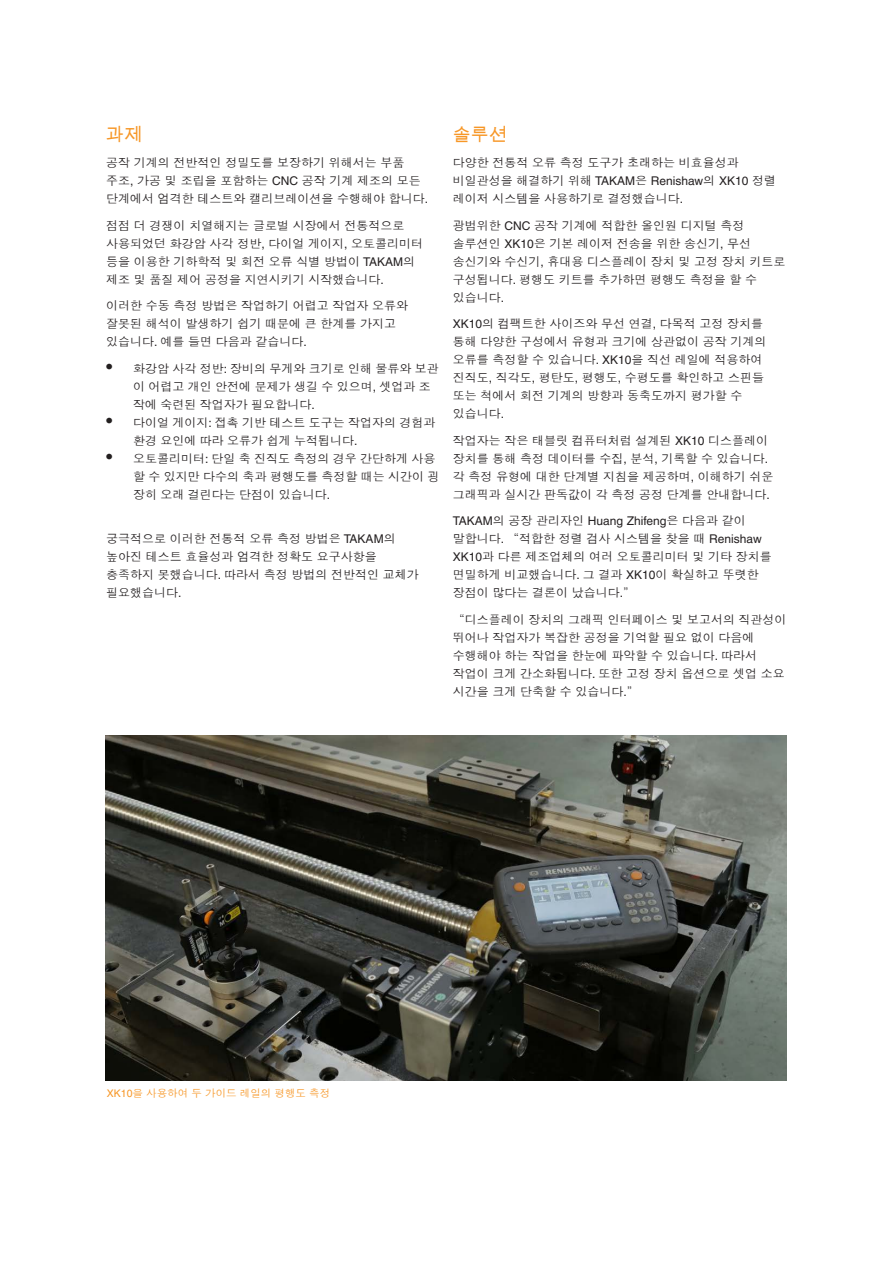
<style>
.page{position:relative;width:893px;height:1263px;background:#fff}
.page>*{position:absolute;margin:0;border:0;box-sizing:border-box;transform-origin:0 0}
.Main_body_heading_te{font:18px "Arial Unicode MS";color:#f79727}
.Main_body_text_8pt{font:12px/18px "Dotum Che";color:#231f20}
.Caption_text_7pt{font:10.5px "Dotum Che";color:#f79727}
.s1{font-family:"Helvetica LT Pro"}
.s2{font-family:"Helvetica LT Pro";font-size:18px}
</style>
<div class="page">
<img style="left:106px;top:736px;width:680px;height:344px">
<p class="Main_body_heading_te" style="left:106px;top:121px;width:37px">과제</p>
<p class="Main_body_text_8pt" style="left:106px;top:154px;width:323px">공작 기계의 전반적인 정밀도를 보장하기 위해서는 부품 주조<span class="s1">,</span> 가공 및 조립을 포함하는 <span class="s1">CNC</span> 공작 기계 제조의 모든 단계에서 엄격한 테스트와 캘리브레이션을 수행해야 합니다<span class="s1">.</span></p>
<p class="Main_body_text_8pt" style="left:106px;top:216px;width:318px">점점 더 경쟁이 치열해지는 글로벌 시장에서 전통적으로 사용되었던 화강암 사각 정반<span class="s1">,</span> 다이얼 게이지<span class="s1">,</span> 오토콜리미터 등을 이용한 기하학적 및 회전 오류 식별 방법이 <span class="s1">TAKAM</span>의 제조 및 품질 제어 공정을 지연시키기 시작했습니다<span class="s1">.</span></p>
<p class="Main_body_text_8pt" style="left:106px;top:297px;width:303px">이러한 수동 측정 방법은 작업하기 어렵고 작업자 오류와 잘못된 해석이 발생하기 쉽기 때문에 큰 한계를 가지고 있습니다<span class="s1">.</span> 예를 들면 다음과 같습니다<span class="s1">.</span></p>
<p class="Main_body_text_8pt" style="left:133px;top:359px;width:307px;text-indent:-27px"><span class="s2">•</span> 화강암 사각 정반<span class="s1">:</span> 장비의 무게와 크기로 인해 물류와 보관 이 어렵고 개인 안전에 문제가 생길 수 있으며<span class="s1">,</span> 셋업과 조 작에 숙련된 작업자가 필요합니다<span class="s1">.</span></p>
<p class="Main_body_text_8pt" style="left:133px;top:413px;width:304px;text-indent:-27px"><span class="s2">•</span> 다이얼 게이지<span class="s1">:</span> 접촉 기반 테스트 도구는 작업자의 경험과 환경 요인에 따라 오류가 쉽게 누적됩니다<span class="s1">.</span></p>
<p class="Main_body_text_8pt" style="left:133px;top:449px;width:308px;text-indent:-27px"><span class="s2">•</span> 오토콜리미터<span class="s1">:</span> 단일 축 진직도 측정의 경우 간단하게 사용 할 수 있지만 다수의 축과 평행도를 측정할 때는 시간이 굉 장히 오래 걸린다는 단점이 있습니다<span class="s1">.</span></p>
<p class="Main_body_text_8pt" style="left:106px;top:530px;width:314px">궁극적으로 이러한 전통적 오류 측정 방법은 <span class="s1">TAKAM</span>의 높아진 테스트 효율성과 엄격한 정확도 요구사항을 충족하지 못했습니다<span class="s1">.</span> 따라서 측정 방법의 전반적인 교체가 필요했습니다<span class="s1">.</span></p>
<p class="Main_body_heading_te" style="left:453px;top:121px;width:55px">솔루션</p>
<p class="Main_body_text_8pt" style="left:453px;top:154px;width:325px">다양한 전통적 오류 측정 도구가 초래하는 비효율성과 비일관성을 해결하기 위해 <span class="s1">TAKAM</span>은 <span class="s1">Renishaw</span>의 <span class="s1">XK10</span> 정렬 레이저 시스템을 사용하기로 결정했습니다<span class="s1">.</span></p>
<p class="Main_body_text_8pt" style="left:453px;top:216px;width:334px">광범위한 <span class="s1">CNC</span> 공작 기계에 적합한 올인원 디지털 측정 솔루션인 <span class="s1">XK10</span>은 기본 레이저 전송을 위한 송신기<span class="s1">,</span> 무선 송신기와 수신기<span class="s1">,</span> 휴대용 디스플레이 장치 및 고정 장치 키트로 구성됩니다<span class="s1">.</span> 평행도 키트를 추가하면 평행도 측정을 할 수 있습니다<span class="s1">.</span></p>
<p class="Main_body_text_8pt" style="left:453px;top:315px;width:315px"><span class="s1">XK10</span>의 컴팩트한 사이즈와 무선 연결<span class="s1">,</span> 다목적 고정 장치를 통해 다양한 구성에서 유형과 크기에 상관없이 공작 기계의 오류를 측정할 수 있습니다<span class="s1">. XK10</span>을 직선 레일에 적용하여 진직도<span class="s1">,</span> 직각도<span class="s1">,</span> 평탄도<span class="s1">,</span> 평행도<span class="s1">,</span> 수평도를 확인하고 스핀들 또는 척에서 회전 기계의 방향과 동축도까지 평가할 수 있습니다<span class="s1">.</span></p>
<p class="Main_body_text_8pt" style="left:453px;top:431px;width:322px">작업자는 작은 태블릿 컴퓨터처럼 설계된 <span class="s1">XK10</span> 디스플레이 장치를 통해 측정 데이터를 수집<span class="s1">,</span> 분석<span class="s1">,</span> 기록할 수 있습니다<span class="s1">. </span>각 측정 유형에 대한 단계별 지침을 제공하며<span class="s1">,</span> 이해하기 쉬운 그래픽과 실시간 판독값이 각 측정 공정 단계를 안내합니다<span class="s1">.</span></p>
<p class="Main_body_text_8pt" style="left:453px;top:512px;width:321px"><span class="s1">TAKAM</span>의 공장 관리자인 <span class="s1">Huang Zhifeng</span>은 다음과 같이 말합니다<span class="s1">.</span> “적합한 정렬 검사 시스템을 찾을 때 <span class="s1">Renishaw<br>XK10</span>과 다른 제조업체의 여러 오토콜리미터 및 기타 장치를 면밀하게 비교했습니다<span class="s1">.</span> 그 결과 <span class="s1">XK10</span>이 확실하고 뚜렷한 장점이 많다는 결론이 났습니다<span class="s1">.</span>”</p>
<p class="Main_body_text_8pt" style="left:453px;top:610px;width:335px">“디스플레이 장치의 그래픽 인터페이스 및 보고서의 직관성이 뛰어나 작업자가 복잡한 공정을 기억할 필요 없이 다음에 수행해야 하는 작업을 한눈에 파악할 수 있습니다<span class="s1">.</span> 따라서 작업이 크게 간소화됩니다<span class="s1">.</span> 또한 고정 장치 옵션으로 셋업 소요 시간을 크게 단축할 수 있습니다<span class="s1">.</span>”</p>
<p class="Caption_text_7pt" style="left:107px;top:1087px;width:225px"><span class="s1">XK10</span>을 사용하여 두 가이드 레일의 평행도 측정</p>
</div>
